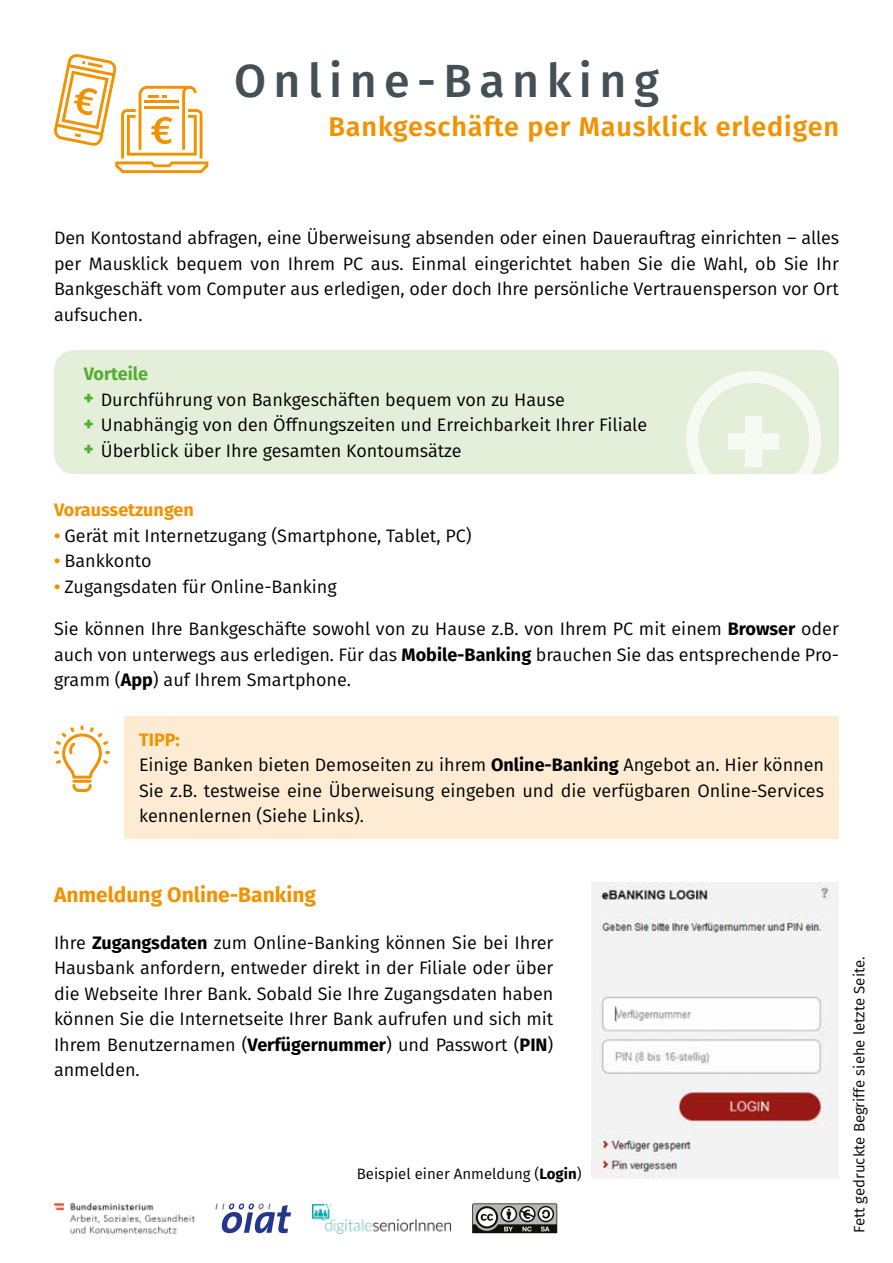
<style>
.page{position:relative;width:893px;height:1263px;background:#fff}
.page>*{position:absolute;margin:0;border:0;box-sizing:border-box;transform-origin:0 0}
.t1{font:500 46.5px "Fira Sans";letter-spacing:.16em;color:#445055}
.t2{font:600 27px "Fira Sans";letter-spacing:.03em;color:#f39200}
.t3{font:700 21px "Fira Sans";color:#f39200}
.t4{font:18px/25.5px "Fira Sans";color:#000;text-align:justify}
.t5{font:700 18px "Fira Sans";color:#f39200}
.t6{font:700 18px "Fira Sans";color:#52ae32}
.t7{font:15px "Fira Sans";color:#000}
.s1{font-weight:800;color:#52ae32}
.s2{font-weight:700;color:#f39200}
.s3{font-weight:700}
</style>
<div class="page">
<div style="left:54px;top:350px;width:785px;height:124px;background:#e4efda;border-radius:21px"></div>
<svg style="left:728px;top:416px;width:51px;height:51px"></svg>
<div style="left:686px;top:371px;width:135px;height:135px;border:12px solid #fff;border-radius:50%"></div>
<svg style="left:54px;top:54px;width:154px;height:119px"></svg>
<div style="left:125px;top:716px;width:714px;height:123px;background:#feebd3"></div>
<svg style="left:54px;top:725px;width:56px;height:67px"></svg>
<img style="left:592px;top:883px;width:247px;height:296px">
<svg style="left:472px;top:1203px;width:86px;height:31px"></svg>
<img style="left:54px;top:1203px;width:140px;height:30px">
<img style="left:312px;top:1203px;width:139px;height:30px">
<svg style="left:215px;top:1203px;width:76px;height:30px"></svg>
<h1 class="t1" style="left:234px;top:44px;width:426px">Online-Banking</h1>
<h2 class="t2" style="left:329px;top:104px;width:512px">Bankgeschäfte per Mausklick erledigen</h2>
<p class="t4" style="left:54px;top:225px;width:786px">Den Kontostand abfragen, eine Überweisung absenden oder einen Dauerauftrag einrichten – alles per Mausklick bequem von Ihrem PC aus. Einmal eingerichtet haben Sie die Wahl, ob Sie Ihr Bankgeschäft vom Computer aus erledigen, oder doch Ihre persönliche Vertrauensperson vor Ort aufsuchen.</p>
<p class="t6" style="left:84px;top:359px;width:66px">Vorteile</p>
<p class="t4" style="left:84px;top:386px;width:483px"><span class="s1">+</span> Durchführung von Bankgeschäften bequem von zu Hause</p>
<p class="t4" style="left:84px;top:412px;width:565px"><span class="s1">+</span> Unabhängig von den Öffnungszeiten und Erreichbarkeit Ihrer Filiale</p>
<p class="t4" style="left:84px;top:437px;width:379px"><span class="s1">+</span> Überblick über Ihre gesamten Kontoumsätze</p>
<p class="t5" style="left:54px;top:495px;width:141px">Voraussetzungen</p>
<p class="t4" style="left:54px;top:522px;width:419px"><span class="s2">•</span> Gerät mit Internetzugang (Smartphone, Tablet, PC)</p>
<p class="t4" style="left:54px;top:548px;width:99px"><span class="s2">•</span> Bankkonto</p>
<p class="t4" style="left:54px;top:573px;width:284px"><span class="s2">•</span> Zugangsdaten für Online-Banking</p>
<p class="t4" style="left:54px;top:616px;width:786px">Sie können Ihre Bankgeschäfte sowohl von zu Hause z.B. von Ihrem PC mit einem <span class="s3">Browser</span> oder auch von unterwegs aus erledigen. Für das <span class="s3">Mobile-Banking</span> brauchen Sie das entsprechende Pro&shy;gramm (<span class="s3">App</span>) auf Ihrem Smartphone.</p>
<p class="t4" style="left:139px;top:726px;width:686px;text-align:left"><span class="s2">TIPP:<br></span>Einige Banken bieten Demoseiten zu ihrem <span class="s3">Online-Banking</span> Angebot an. Hier können Sie z.B. testweise eine Überweisung eingeben und die verfügbaren Online-Services kennenlernen (Siehe Links).</p>
<h3 class="t3" style="left:54px;top:877px;width:264px">Anmeldung Online-Banking</h3>
<p class="t4" style="left:54px;top:929px;width:501px">Ihre <span class="s3">Zugangsdaten</span> zum Online-Banking können Sie bei Ihrer Hausbank anfordern, entweder direkt in der Filiale oder über die Webseite Ihrer Bank. Sobald Sie Ihre Zugangsdaten haben können Sie die Internetseite Ihrer Bank aufrufen und sich mit Ihrem Benutzernamen (<span class="s3">Verfügernummer</span>) und Passwort (<span class="s3">PIN</span>) anmelden.</p>
<p class="t7" style="left:357px;top:1162px;width:226px">Beispiel einer Anmeldung (<span class="s3">Login</span>)</p>
<p class="t7" style="left:848px;top:1233px;width:278px;rotate:-90deg">Fett gedruckte Begriffe siehe letzte Seite.</p>
</div>
